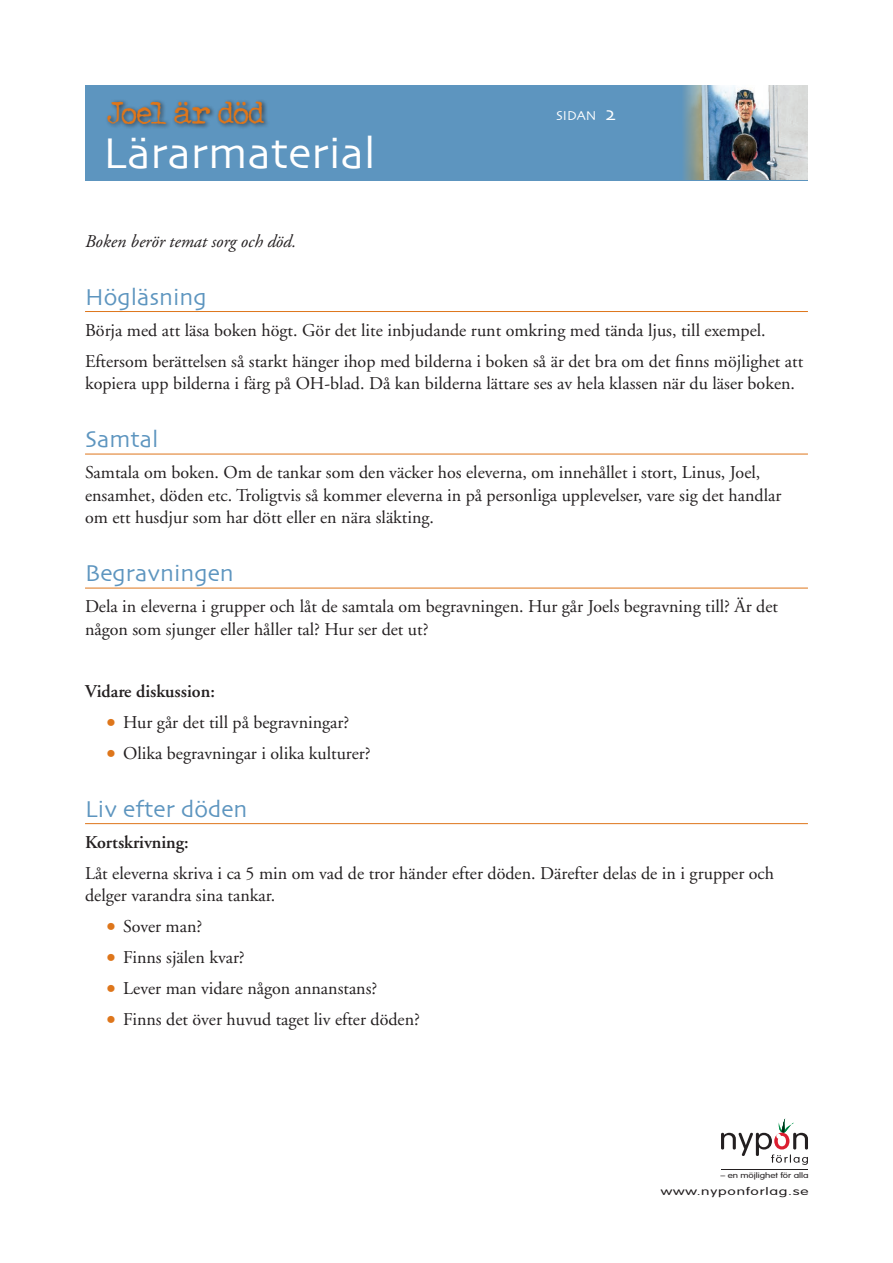
<style>
.page{position:relative;width:893px;height:1263px;background:#fff}
.page>*{position:absolute;margin:0;border:0;box-sizing:border-box;transform-origin:0 0}
.t1{font:45px "Skia";color:#fff}
.t2{font:28.95px "John Doe";letter-spacing:-.015em;color:#de761b}
.t3{font:24px "Skia";color:#5d95bf}
.t4{font:18px/22.5px "Adobe Garamond";color:#231f20}
.t5{font:600 18px "Adobe Garamond";color:#231f20}
.t6{font:italic 18px "Adobe Garamond";color:#231f20}
.t7{font:13.5px "Skia";color:#fff}
.t8{font:300 10.5px "VAG Rounded";letter-spacing:.05em;color:#231f20;scale:1.48 1}
.t9{font:300 7.65px "VAG Rounded";letter-spacing:-.005em;color:#231f20;scale:1.28 1}
.s1{font-size:19.5px}
.s2{font-size:25.5px;color:#de761b}
</style>
<div class="page">
<div style="left:85px;top:85px;width:723px;height:95px;background:#5d95bf"></div>
<img style="left:684px;top:85px;width:124px;height:95px">
<svg style="left:721px;top:1118px;width:87px;height:47px"></svg>
<hr style="left:721px;top:1170px;width:87px;height:1px;background:#231f20">
<div style="left:105px;top:98px;width:165px;height:32px;background:#231f20;opacity:.75"></div>
<hr style="left:85px;top:311px;width:723px;height:1px;background:#de761b">
<hr style="left:85px;top:454px;width:723px;height:1px;background:#de761b">
<hr style="left:85px;top:588px;width:723px;height:1px;background:#de761b">
<hr style="left:85px;top:823px;width:723px;height:1px;background:#de761b">
<h2 class="t2" style="left:108px;top:92px;width:158px">Joel är död</h2>
<h1 class="t1" style="left:103px;top:126px;width:274px">Lärarmaterial</h1>
<p class="t7" style="left:556px;top:107px;width:61px">sidan <span class="s1">2</span></p>
<p class="t6" style="left:85px;top:231px;width:213px">Boken berör temat sorg och död.</p>
<h3 class="t3" style="left:85px;top:283px;width:123px">Högläsning</h3>
<p class="t4" style="left:85px;top:315px;width:720px;line-height:31px">Börja med att läsa boken högt. Gör det lite inbjudande runt omkring med tända ljus, till exempel.<br>Eftersom berättelsen så starkt hänger ihop med bilderna i boken så är det bra om det finns möjlighet att</p>
<p class="t4" style="left:85px;top:373px;width:712px">kopiera upp bilderna i färg på OH-blad. Då kan bilderna lättare ses av hela klassen när du läser boken.</p>
<h3 class="t3" style="left:85px;top:425px;width:75px">Samtal</h3>
<p class="t4" style="left:85px;top:462px;width:698px">Samtala om boken. Om de tankar som den väcker hos eleverna, om innehållet i stort, Linus, Joel, ensamhet, döden etc. Troligtvis så kommer eleverna in på personliga upplevelser, vare sig det handlar om ett husdjur som har dött eller en nära släkting.</p>
<h3 class="t3" style="left:85px;top:559px;width:150px">Begravningen</h3>
<p class="t4" style="left:85px;top:596px;width:694px">Dela in eleverna i grupper och låt de samtala om begravningen. Hur går Joels begravning till? Är det någon som sjunger eller håller tal? Hur ser det ut?</p>
<p class="t5" style="left:85px;top:681px;width:131px">Vidare diskussion:</p>
<p class="t4" style="left:106px;top:711px;width:244px"><span class="s2">•</span> Hur går det till på begravningar?</p>
<p class="t4" style="left:106px;top:742px;width:266px"><span class="s2">•</span> Olika begravningar i olika kulturer?</p>
<h3 class="t3" style="left:85px;top:795px;width:164px">Liv efter döden</h3>
<p class="t5" style="left:85px;top:832px;width:105px">Kortskrivning:</p>
<p class="t4" style="left:85px;top:862px;width:690px">Låt eleverna skriva i ca 5 min om vad de tror händer efter döden. Därefter delas de in i grupper och delger varandra sina tankar.</p>
<p class="t4" style="left:106px;top:916px;width:97px"><span class="s2">•</span> Sover man?</p>
<p class="t4" style="left:106px;top:947px;width:140px"><span class="s2">•</span> Finns själen kvar?</p>
<p class="t4" style="left:106px;top:978px;width:273px"><span class="s2">•</span> Lever man vidare någon annanstans?</p>
<p class="t4" style="left:106px;top:1009px;width:315px"><span class="s2">•</span> Finns det över huvud taget liv efter döden?</p>
<p class="t9" style="left:720px;top:1170px;width:70px">– en möjlighet för alla</p>
<p class="t8" style="left:661px;top:1185px;width:101px">www.nyponforlag.se</p>
</div>
